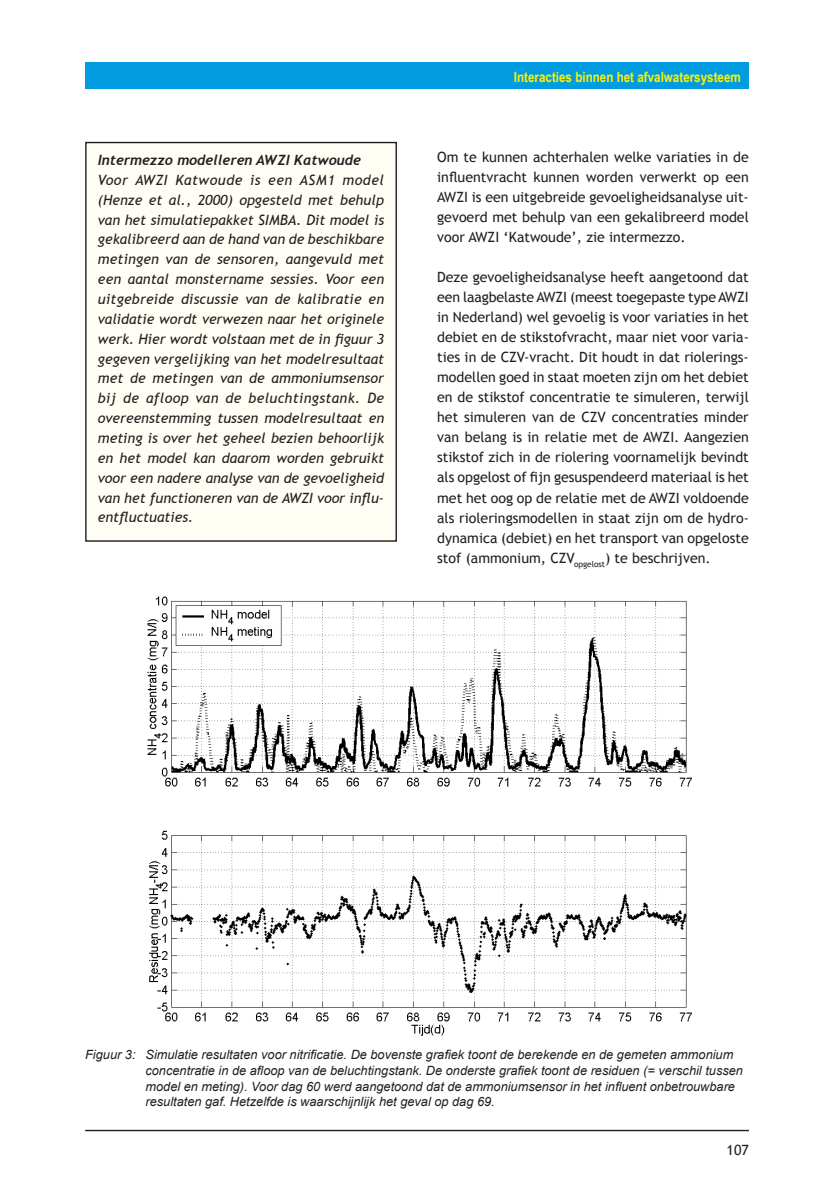
<style>
.page{position:relative;width:819px;height:1196px;background:#fff}
.page>*{position:absolute;margin:0;border:0;box-sizing:border-box;transform-origin:0 0}
.t1{font:14.17px/20.1px "Trebuchet MS";color:#231f20;text-align:justify}
.t2{font:italic 14.17px/19.8px "Trebuchet MS";color:#231f20;text-align:justify}
.t3{font:700 14.17px "Arial Narrow";color:#fff101}
.t4{font:italic 700 14.17px "Trebuchet";color:#231f20}
.t5{font:italic 12.78px/15.6px "Arial";color:#231f20}
</style>
<div class="page">
<hr style="left:85px;top:1130px;width:663px;height:1px;background:#231f20">
<div style="left:85px;top:62px;width:663px;height:27px;background:#009cdf"></div>
<img style="left:147px;top:596px;width:545px;height:440px">
<div style="left:86px;top:143px;width:310px;height:398px;background:#fffef4"></div>
<div style="left:85px;top:142px;width:311px;height:400px;border:1px solid #231f20"></div>
<p class="t4" style="left:98px;top:152px;width:264px">Intermezzo modelleren AWZI Katwoude</p>
<p class="t2" style="left:98px;top:170px;width:287px">Voor AWZI Katwoude is een ASM1 model (Henze et al., 2000) opgesteld met behulp van het simulatiepakket SIMBA. Dit model is gekalibreerd aan de hand van de beschikbare metingen van de sensoren, aangevuld met een aantal monstername sessies. Voor een uitgebreide discussie van de kalibratie en validatie wordt verwezen naar het originele werk. Hier wordt volstaan met de in figuur 3 gegeven vergelijking van het modelresultaat met de metingen van de ammoniumsensor bij de afloop van de beluchtingstank. De overeenstemming tussen modelresultaat en meting is over het geheel bezien behoorlijk en het model kan daarom worden gebruikt voor een nadere analyse van de gevoeligheid van het functioneren van de AWZI voor influ&shy;entfluctuaties.</p>
<p class="t3" style="left:513px;top:69px;width:228px">Interacties binnen het afvalwatersysteem</p>
<p class="t1" style="left:437px;top:146px;width:313px">Om te kunnen achterhalen welke variaties in de influentvracht kunnen worden verwerkt op een AWZI is een uitgebreide gevoeligheidsanalyse uit&shy;gevoerd met behulp van een gekalibreerd model voor AWZI ‘Katwoude’, zie intermezzo.</p>
<p class="t1" style="left:437px;top:267px;width:313px">Deze gevoeligheidsanalyse heeft aangetoond dat een laagbelaste AWZI (meest toegepaste type AWZI in Nederland) wel gevoelig is voor variaties in het debiet en de stikstofvracht, maar niet voor varia&shy;ties in de CZV-vracht. Dit houdt in dat riolerings&shy;modellen goed in staat moeten zijn om het debiet en de stikstof concentratie te simuleren, terwijl het simuleren van de CZV concentraties minder van belang is in relatie met de AWZI. Aangezien stikstof zich in de riolering voornamelijk bevindt als opgelost of fijn gesuspendeerd materiaal is het met het oog op de relatie met de AWZI voldoende als rioleringsmodellen in staat zijn om de hydro&shy;dynamica (debiet) en het transport van opgeloste stof (ammonium, CZV<sub>opgelost</sub>) te beschrijven.</p>
<p class="t5" style="left:145px;top:1047px;width:598px;text-indent:-60px">Figuur 3: Simulatie resultaten voor nitrificatie. De bovenste grafiek toont de berekende en de gemeten ammonium concentratie in de afloop van de beluchtingstank. De onderste grafiek toont de residuen (= verschil tussen model en meting). Voor dag 60 werd aangetoond dat de ammoniumsensor in het influent onbetrouwbare resultaten gaf. Hetzelfde is waarschijnlijk het geval op dag 69.</p>
<p class="t1" style="left:726px;top:1140px;width:24px">107</p>
</div>
